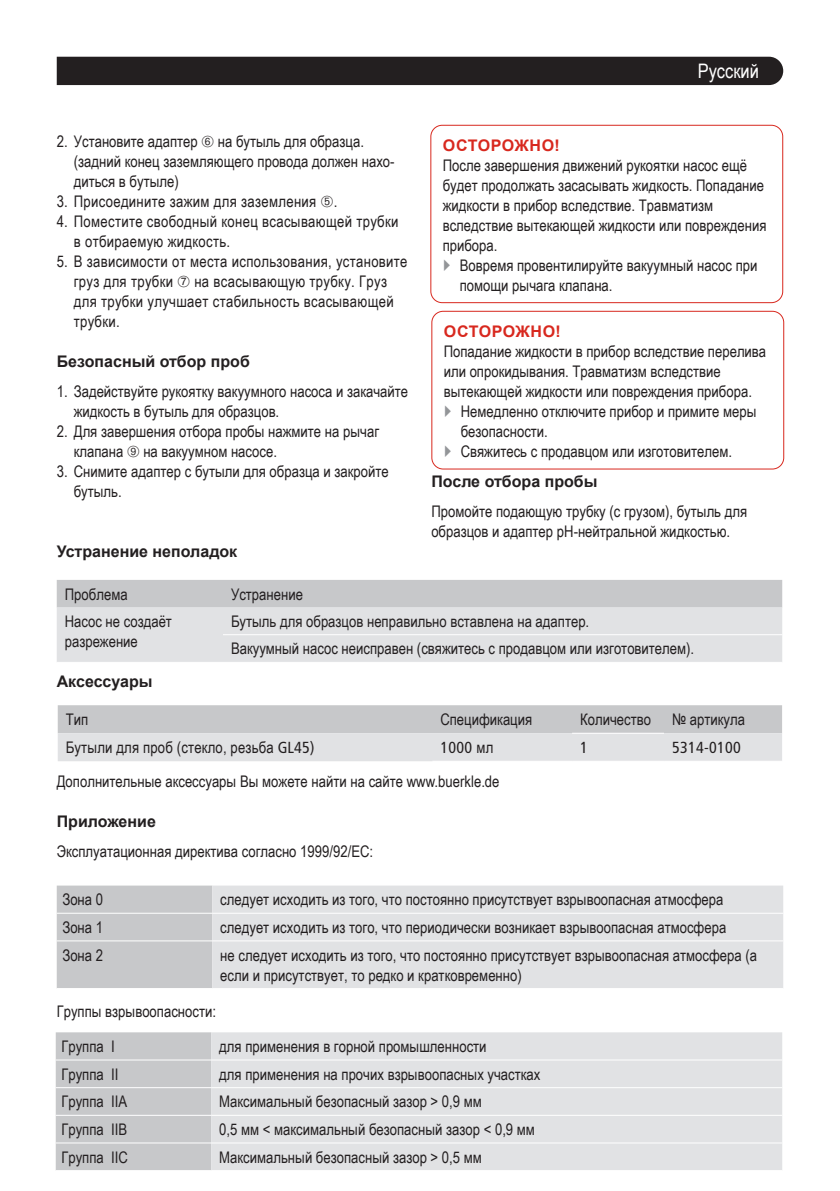
<style>
.page{position:relative;width:840px;height:1191px;background:#fff}
.page>*{position:absolute;margin:0;border:0;box-sizing:border-box;transform-origin:0 0}
.t1{font:20px "Arial Narrow";color:#fff}
.t2{font:16px/20px "Arial Narrow";color:#231f20}
.t3{font:16px/20px "Arial Narrow";letter-spacing:.02em;color:#231f20}
.t4{font:700 16px "Arial";color:#231f20}
.t5{font:700 16px "Arial";letter-spacing:.03em;color:#d8281e}
.t6{font:condensed 16px "Frutiger LT Pro";letter-spacing:.02em;color:#231f20}
.s1{font-family:"Frutiger LT Pro";font-stretch:condensed}
.s2{font-family:"Arial Narrow";font-stretch:normal}
</style>
<div class="page">
<div style="left:57px;top:57px;width:725px;height:28px;background:#231f20"></div>
<div style="left:430px;top:125px;width:352px;height:178px;border:1px solid #d8281e;border-radius:11px"></div>
<div style="left:431px;top:311px;width:352px;height:158px;border:1px solid #d8281e;border-radius:11px"></div>
<svg style="left:57px;top:580px;width:724px;height:82px;background:#d8d9db"></svg>
<hr style="left:223px;top:634px;width:558px;height:1px;background:#fff">
<svg style="left:58px;top:705px;width:723px;height:56px;background:#d4d5d7"></svg>
<hr style="left:571px;top:732px;width:92px;height:1px;background:#fff">
<hr style="left:432px;top:760px;width:139px;height:1px;background:#fff">
<hr style="left:571px;top:760px;width:92px;height:1px;background:#fff">
<hr style="left:663px;top:760px;width:118px;height:1px;background:#fff">
<div style="left:57px;top:885px;width:155px;height:103px;background:#c7c8ca"></div>
<div style="left:212px;top:885px;width:570px;height:103px;background:#e1e2e4"></div>
<hr style="left:57px;top:912px;width:155px;height:1px;background:#fff">
<hr style="left:212px;top:912px;width:570px;height:1px;background:#fff">
<hr style="left:57px;top:940px;width:155px;height:1px;background:#fff">
<hr style="left:212px;top:940px;width:570px;height:1px;background:#fff">
<div style="left:56px;top:1032px;width:155px;height:138px;background:#c7c8ca"></div>
<div style="left:211px;top:1032px;width:570px;height:138px;background:#e1e2e4"></div>
<hr style="left:56px;top:1059px;width:155px;height:1px;background:#fff">
<hr style="left:211px;top:1059px;width:570px;height:1px;background:#fff">
<hr style="left:56px;top:1087px;width:155px;height:1px;background:#fff">
<hr style="left:211px;top:1087px;width:570px;height:1px;background:#fff">
<hr style="left:56px;top:1114px;width:155px;height:1px;background:#fff">
<hr style="left:211px;top:1114px;width:570px;height:1px;background:#fff">
<hr style="left:56px;top:1142px;width:155px;height:1px;background:#fff">
<hr style="left:211px;top:1142px;width:570px;height:1px;background:#fff">
<p class="t1" style="left:697px;top:56px;width:62px">Русский</p>
<p class="t2" style="left:74px;top:130px;width:322px;text-indent:-17px">2. Установите адаптер ➅ на бутыль для образца. (задний конец заземляющего провода должен нахо&shy;диться в бутыле)</p>
<p class="t3" style="left:57px;top:190px;width:282px">3. Присоедините зажим для заземления ➄.</p>
<p class="t3" style="left:74px;top:210px;width:326px;text-indent:-17px">4. Поместите свободный конец всасывающей трубки в отбираемую жидкость.</p>
<p class="t3" style="left:74px;top:250px;width:335px;text-indent:-17px">5. В зависимости от места использования, установите груз для трубки ➆ на всасывающую трубку. Груз для трубки улучшает стабильность всасывающей трубки.</p>
<p class="t4" style="left:57px;top:350px;width:195px">Безопасный отбор проб</p>
<p class="t2" style="left:74px;top:380px;width:336px;text-indent:-17px">1. Задействуйте рукоятку вакуумного насоса и закачайте жидкость в бутыль для образцов.</p>
<p class="t2" style="left:74px;top:420px;width:307px;text-indent:-17px">2. Для завершения отбора пробы нажмите на рычаг клапана ➈ на вакуумном насосе.</p>
<p class="t2" style="left:74px;top:460px;width:316px;text-indent:-17px">3. Снимите адаптер с бутыли для образца и закройте бутыль.</p>
<p class="t4" style="left:431px;top:470px;width:168px">После отбора пробы</p>
<p class="t2" style="left:431px;top:500px;width:317px">Промойте подающую трубку (с грузом), бутыль для образцов и адаптер pH-нейтральной жидкостью.</p>
<p class="t5" style="left:442px;top:134px;width:118px">ОСТОРОЖНО!</p>
<p class="t2" style="left:442px;top:154px;width:325px">После завершения движений рукоятки насос ещё будет продолжать засасывать жидкость. Попадание жидкости в прибор вследствие. Травматизм вследствие вытекающей жидкости или повреждения прибора.</p>
<p class="t2" style="left:459px;top:254px;width:299px">Вовремя провентилируйте вакуумный насос при помощи рычага клапана.</p>
<p class="t5" style="left:443px;top:320px;width:118px">ОСТОРОЖНО!</p>
<p class="t2" style="left:443px;top:340px;width:324px">Попадание жидкости в прибор вследствие перелива</p>
<p class="t2" style="left:443px;top:360px;width:278px">или опрокидывания. Травматизм вследствие</p>
<p class="t2" style="left:443px;top:380px;width:309px">вытекающей жидкости или повреждения прибора.</p>
<p class="t2" style="left:460px;top:400px;width:297px">Немедленно отключите прибор и примите меры</p>
<p class="t2" style="left:460px;top:420px;width:89px">безопасности.</p>
<p class="t2" style="left:460px;top:440px;width:273px">Свяжитесь с продавцом или изготовителем.</p>
<p class="t4" style="left:57px;top:540px;width:182px">Устранение неполадок</p>
<p class="t2" style="left:65px;top:583px;width:64px">Проблема</p>
<p class="t2" style="left:231px;top:583px;width:73px">Устранение</p>
<p class="t2" style="left:65px;top:610px;width:109px">Насос не создаёт разрежение</p>
<p class="t2" style="left:231px;top:606px;width:464px;line-height:27.6px">Бутыль для образцов неправильно вставлена на адаптер.<br>Вакуумный насос неисправен (свяжитесь с продавцом или изготовителем).</p>
<p class="t4" style="left:57px;top:670px;width:97px">Аксессуары</p>
<p class="t2" style="left:66px;top:708px;width:24px">Тип</p>
<p class="t2" style="left:440px;top:708px;width:93px">Спецификация</p>
<p class="t2" style="left:579px;top:708px;width:72px">Количество</p>
<p class="t2" style="left:671px;top:708px;width:74px">№ артикула</p>
<p class="t2" style="left:66px;top:737px;width:250px">Бутыли для проб (стекло, резьба <span class="s1">GL45)</span></p>
<p class="t6" style="left:440px;top:738px;width:54px">1000 <span class="s2">мл</span></p>
<p class="t6" style="left:579px;top:738px;width:9px">1</p>
<p class="t6" style="left:671px;top:738px;width:70px">5314-0100</p>
<p class="t2" style="left:57px;top:770px;width:444px">Дополнительные аксессуары Вы можете найти на сайте www.buerkle.de</p>
<p class="t4" style="left:57px;top:810px;width:101px">Приложение</p>
<p class="t2" style="left:57px;top:840px;width:318px">Эксплуатационная директива согласно 1999/92/ЕС:</p>
<p class="t2" style="left:62px;top:889px;width:42px">Зона 0</p>
<p class="t2" style="left:220px;top:889px;width:504px">следует исходить из того, что постоянно присутствует взрывоопасная атмосфера</p>
<p class="t2" style="left:62px;top:916px;width:42px">Зона 1</p>
<p class="t2" style="left:220px;top:916px;width:507px">следует исходить из того, что периодически возникает взрывоопасная атмосфера</p>
<p class="t2" style="left:62px;top:944px;width:42px">Зона 2</p>
<p class="t2" style="left:220px;top:944px;width:538px">не следует исходить из того, что постоянно присутствует взрывоопасная атмосфера (а если и присутствует, то редко и кратковременно)</p>
<p class="t2" style="left:57px;top:1000px;width:161px">Группы взрывоопасности:</p>
<p class="t2" style="left:61px;top:1035px;width:55px">Группа I</p>
<p class="t2" style="left:219px;top:1035px;width:269px">для применения в горной промышленности</p>
<p class="t2" style="left:61px;top:1063px;width:58px">Группа II</p>
<p class="t2" style="left:219px;top:1063px;width:322px">для применения на прочих взрывоопасных участках</p>
<p class="t2" style="left:61px;top:1091px;width:67px">Группа IIA</p>
<p class="t2" style="left:219px;top:1091px;width:264px">Максимальный безопасный зазор &gt; 0,9 мм</p>
<p class="t2" style="left:61px;top:1118px;width:67px">Группа IIB</p>
<p class="t2" style="left:219px;top:1118px;width:317px">0,5 мм &lt; максимальный безопасный зазор &lt; 0,9 мм</p>
<p class="t2" style="left:61px;top:1146px;width:68px">Группа IIC</p>
<p class="t2" style="left:219px;top:1146px;width:264px">Максимальный безопасный зазор &gt; 0,5 мм</p>
</div>
